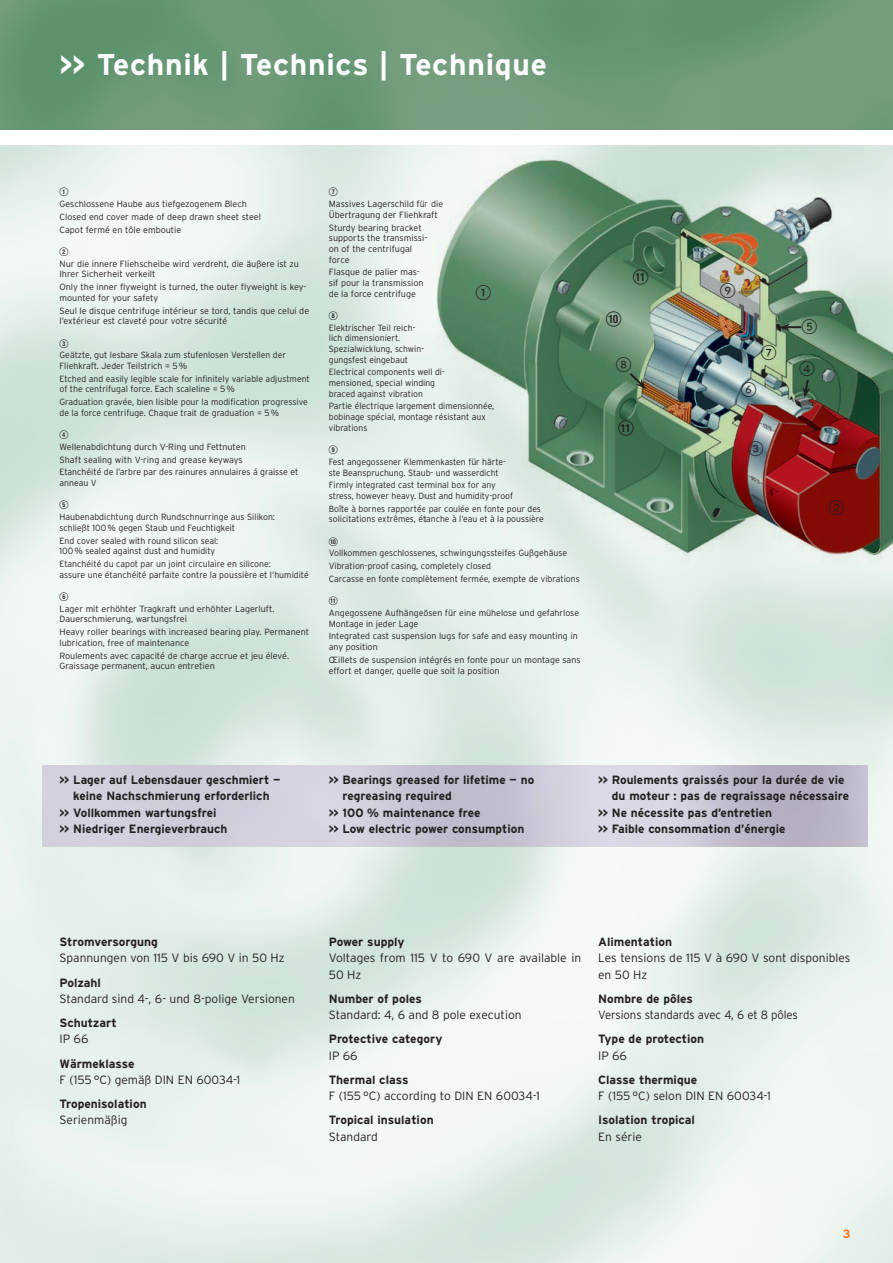
<style>
.page{position:relative;width:893px;height:1263px;background:#fff}
.page>*{position:absolute;margin:0;border:0;box-sizing:border-box;transform-origin:0 0}
.t1{font:700 30px "Interstate";letter-spacing:.025em;color:#fff}
.t2{font:15.9px "Numerics P02";color:#231f20}
.t3{font:15.9px "Numerics P01";color:#231f20}
.t4{font:700 12px "Interstate";color:#231f20}
.t5{font:300 12px/16.2px "Interstate";color:#231f20}
.t6{font:300 12px "Interstate";color:#231f20;scale:.95 1}
.t7{font:700 12px "Interstate";color:#f47921}
.t8{font:300 9px/10.6px "Interstate";color:#231f20}
.t9{font:300 9px/10.6px "Interstate";color:#231f20;scale:.96 1}
.t10{font:9px "Numerics P01";color:#231f20}
</style>
<div class="page">
<img style="left:0;top:0;width:893px;height:130px">
<img style="left:426px;top:145px;width:467px;height:419px">
<svg style="left:780px;top:323px;width:21px;height:8px"></svg>
<svg style="left:628px;top:371px;width:18px;height:18px"></svg>
<svg style="left:803px;top:377px;width:7px;height:21px"></svg>
<h1 class="t1" style="left:60px;top:48px;width:489px">&gt;&gt; Technik | Technics | Technique</h1>
<p class="t10" style="left:60px;top:188px;width:10px">Q</p>
<p class="t8" style="left:60px;top:198px;width:203px;line-height:12.8px">Geschlossene Haube aus tiefgezogenem Blech<br>Closed end cover made of deep drawn sheet steel<br>Capot fermé en tôle emboutie</p>
<p class="t10" style="left:60px;top:247px;width:10px">W</p>
<p class="t8" style="left:60px;top:258px;width:241px">Nur die innere Fliehscheibe wird verdreht, die äußere ist zu<br>Ihrer Sicherheit verkeilt</p>
<p class="t8" style="left:60px;top:282px;width:247px">Only the inner flyweight is turned, the outer flyweight is key&shy;mounted for your safety</p>
<p class="t8" style="left:60px;top:305px;width:251px">Seul le disque centrifuge intérieur se tord, tandis que celui de l’extérieur est claveté pour votre sécurité</p>
<p class="t10" style="left:60px;top:339px;width:10px">E</p>
<p class="t8" style="left:60px;top:350px;width:228px">Geätzte, gut lesbare Skala zum stufenlosen Verstellen der<br>Fliehkraft. Jeder Teilstrich = 5%</p>
<p class="t8" style="left:60px;top:373px;width:252px">Etched and easily legible scale for infinitely variable adjustment of the centrifugal force. Each scaleline = 5%</p>
<p class="t8" style="left:60px;top:397px;width:250px">Graduation gravée, bien lisible pour la modification progressive de la force centrifuge. Chaque trait de graduation = 5%</p>
<p class="t10" style="left:60px;top:430px;width:10px">R</p>
<p class="t8" style="left:60px;top:440px;width:240px;line-height:12.8px">Wellenabdichtung durch V-Ring und Fettnuten<br>Shaft sealing with V-ring and grease keyways<br>Etanchéité de l’arbre par des rainures annulaires á graisse et</p>
<p class="t8" style="left:60px;top:477px;width:39px">anneau V</p>
<p class="t10" style="left:60px;top:501px;width:10px">T</p>
<p class="t8" style="left:60px;top:512px;width:217px">Haubenabdichtung durch Rundschnurringe aus Silikon: schließt 100% gegen Staub und Feuchtigkeit</p>
<p class="t8" style="left:60px;top:535px;width:160px">End cover sealed with round silicon seal:<br>100% sealed against dust and humidity</p>
<p class="t8" style="left:60px;top:558px;width:251px">Etanchéité du capot par un joint circulaire en silicone:<br>assure une étanchéité parfaite contre la poussière et l’humidité</p>
<p class="t10" style="left:60px;top:592px;width:10px">Y</p>
<p class="t8" style="left:60px;top:603px;width:217px">Lager mit erhöhter Tragkraft und erhöhter Lagerluft.<br>Dauerschmierung, wartungsfrei</p>
<p class="t8" style="left:60px;top:627px;width:251px">Heavy roller bearings with increased bearing play. Permanent lubrication, free of maintenance</p>
<p class="t8" style="left:60px;top:650px;width:231px">Roulements avec capacité de charge accrue et jeu élevé.<br>Graissage permanent, aucun entretien</p>
<p class="t10" style="left:329px;top:188px;width:10px">U</p>
<p class="t8" style="left:329px;top:199px;width:116px">Massives Lagerschild für die<br>Übertragung der Fliehkraft</p>
<p class="t8" style="left:329px;top:222px;width:100px">Sturdy bearing bracket supports the transmissi&shy;on of the centrifugal force</p>
<p class="t8" style="left:329px;top:267px;width:96px">Flasque de palier mas&shy;sif pour la transmission de la force centrifuge</p>
<p class="t10" style="left:329px;top:311px;width:10px">I</p>
<p class="t9" style="left:329px;top:322px;width:101px">Elektrischer Teil reich&shy;lich dimensioniert.<br>Spezialwicklung, schwin&shy;gungsfest eingebaut</p>
<p class="t9" style="left:329px;top:367px;width:122px">Electrical components well di&shy;mensioned, special winding braced against vibration</p>
<p class="t9" style="left:329px;top:401px;width:174px">Partie électrique largement dimensionnée, bobinage spécial, montage résistant aux vibrations</p>
<p class="t10" style="left:329px;top:445px;width:10px">O</p>
<p class="t9" style="left:329px;top:456px;width:186px">Fest angegossener Klemmenkasten für härte&shy;ste Beanspruchung. Staub- und wasserdicht</p>
<p class="t9" style="left:329px;top:480px;width:193px">Firmly integrated cast terminal box for any stress, however heavy. Dust and humidity-proof</p>
<p class="t9" style="left:329px;top:503px;width:225px">Boîte à bornes rapportée par coulée en fonte pour des solicitations extrêmes, étanche à l’eau et à la poussière</p>
<p class="t10" style="left:329px;top:537px;width:10px">P</p>
<p class="t8" style="left:329px;top:547px;width:252px;line-height:12.8px">Vollkommen geschlossenes, schwingungssteifes Gußgehäuse<br>Vibration-proof casing, completely closed<br>Carcasse en fonte complètement fermée, exempte de vibrations</p>
<p class="t10" style="left:329px;top:597px;width:10px">{</p>
<p class="t8" style="left:329px;top:607px;width:252px">Angegossene Aufhängeösen für eine mühelose und gefahrlose<br>Montage in jeder Lage</p>
<p class="t8" style="left:329px;top:631px;width:250px">Integrated cast suspension lugs for safe and easy mounting in any position</p>
<p class="t8" style="left:329px;top:654px;width:253px">Œillets de suspension intégrés en fonte pour un montage sans effort et danger, quelle que soit la position</p>
<h2 class="t2" style="left:475px;top:285px;width:17px">1</h2>
<h2 class="t3" style="left:606px;top:311px;width:17px">P</h2>
<h2 class="t3" style="left:633px;top:269px;width:17px">{</h2>
<h2 class="t2" style="left:616px;top:357px;width:17px">8</h2>
<h2 class="t3" style="left:618px;top:420px;width:17px">{</h2>
<h2 class="t2" style="left:720px;top:283px;width:17px">9</h2>
<h2 class="t2" style="left:761px;top:345px;width:17px">7</h2>
<h2 class="t2" style="left:741px;top:382px;width:17px">6</h2>
<h2 class="t2" style="left:748px;top:441px;width:17px">3</h2>
<h2 class="t2" style="left:801px;top:319px;width:17px">5</h2>
<h2 class="t2" style="left:799px;top:361px;width:17px">4</h2>
<h2 class="t2" style="left:828px;top:500px;width:17px">2</h2>
<h3 class="t4" style="left:60px;top:773px;width:223px">&gt;&gt; Lager auf Lebensdauer geschmiert —</h3>
<h3 class="t4" style="left:73px;top:789px;width:198px">keine Nachschmierung erforderlich</h3>
<h3 class="t4" style="left:60px;top:806px;width:158px">&gt;&gt; Vollkommen wartungsfrei</h3>
<h3 class="t4" style="left:60px;top:822px;width:169px">&gt;&gt; Niedriger Energieverbrauch</h3>
<h3 class="t4" style="left:329px;top:773px;width:207px">&gt;&gt; Bearings greased for lifetime — no</h3>
<h3 class="t4" style="left:343px;top:789px;width:111px">regreasing required</h3>
<h3 class="t4" style="left:329px;top:806px;width:153px">&gt;&gt; 100 % maintenance free</h3>
<h3 class="t4" style="left:329px;top:822px;width:197px">&gt;&gt; Low electric power consumption</h3>
<h3 class="t4" style="left:598px;top:773px;width:248px">&gt;&gt; Roulements graissés pour la durée de vie</h3>
<h3 class="t4" style="left:612px;top:789px;width:239px">du moteur : pas de regraissage nécessaire</h3>
<h3 class="t4" style="left:598px;top:806px;width:176px">&gt;&gt; Ne nécessite pas d’entretien</h3>
<h3 class="t4" style="left:598px;top:822px;width:189px">&gt;&gt; Faible consommation d’énergie</h3>
<h3 class="t4" style="left:60px;top:935px;width:100px">Stromversorgung</h3>
<h3 class="t5" style="left:60px;top:950px;width:227px">Spannungen von 115 V bis 690 V in 50 Hz</h3>
<h3 class="t4" style="left:60px;top:976px;width:43px">Polzahl</h3>
<h3 class="t5" style="left:60px;top:990px;width:237px">Standard sind 4-, 6- und 8-polige Versionen</h3>
<h3 class="t4" style="left:60px;top:1016px;width:59px">Schutzart</h3>
<h3 class="t5" style="left:60px;top:1031px;width:30px">IP 66</h3>
<h3 class="t4" style="left:60px;top:1057px;width:77px">Wärmeklasse</h3>
<h3 class="t5" style="left:60px;top:1071px;width:182px">F (155 °C) gemäß DIN EN 60034-1</h3>
<h3 class="t4" style="left:60px;top:1097px;width:89px">Tropenisolation</h3>
<h3 class="t5" style="left:60px;top:1112px;width:69px">Serienmäßig</h3>
<h3 class="t4" style="left:329px;top:935px;width:77px">Power supply</h3>
<h3 class="t5" style="left:329px;top:950px;width:254px">Voltages from 115 V to 690 V are available in<br>50 Hz</h3>
<h3 class="t4" style="left:329px;top:992px;width:95px">Number of poles</h3>
<h3 class="t5" style="left:329px;top:1007px;width:194px">Standard: 4, 6 and 8 pole execution</h3>
<h3 class="t4" style="left:329px;top:1032px;width:115px">Protective category</h3>
<h3 class="t5" style="left:329px;top:1047px;width:30px">IP 66</h3>
<h3 class="t4" style="left:329px;top:1073px;width:81px">Thermal class</h3>
<h3 class="t5" style="left:329px;top:1088px;width:213px">F (155 °C) according to DIN EN 60034-1</h3>
<h3 class="t4" style="left:329px;top:1113px;width:106px">Tropical insulation</h3>
<h3 class="t5" style="left:329px;top:1128px;width:50px">Standard</h3>
<h3 class="t4" style="left:598px;top:935px;width:75px">Alimentation</h3>
<h3 class="t5" style="left:598px;top:950px;width:254px">Les tensions de 115 V à 690 V sont disponibles en 50 Hz</h3>
<h3 class="t4" style="left:598px;top:992px;width:96px">Nombre de pôles</h3>
<h3 class="t6" style="left:598px;top:1008px;width:212px">Versions standards avec 4, 6 et 8 pôles</h3>
<h3 class="t4" style="left:598px;top:1032px;width:108px">Type de protection</h3>
<h3 class="t5" style="left:598px;top:1047px;width:30px">IP 66</h3>
<h3 class="t4" style="left:598px;top:1073px;width:101px">Classe thermique</h3>
<h3 class="t5" style="left:598px;top:1088px;width:174px">F (155 °C) selon DIN EN 60034-1</h3>
<h3 class="t4" style="left:598px;top:1113px;width:98px">Isolation tropical</h3>
<h3 class="t5" style="left:598px;top:1128px;width:45px">En série</h3>
<h3 class="t7" style="left:843px;top:1227px;width:9px">3</h3>
</div>
